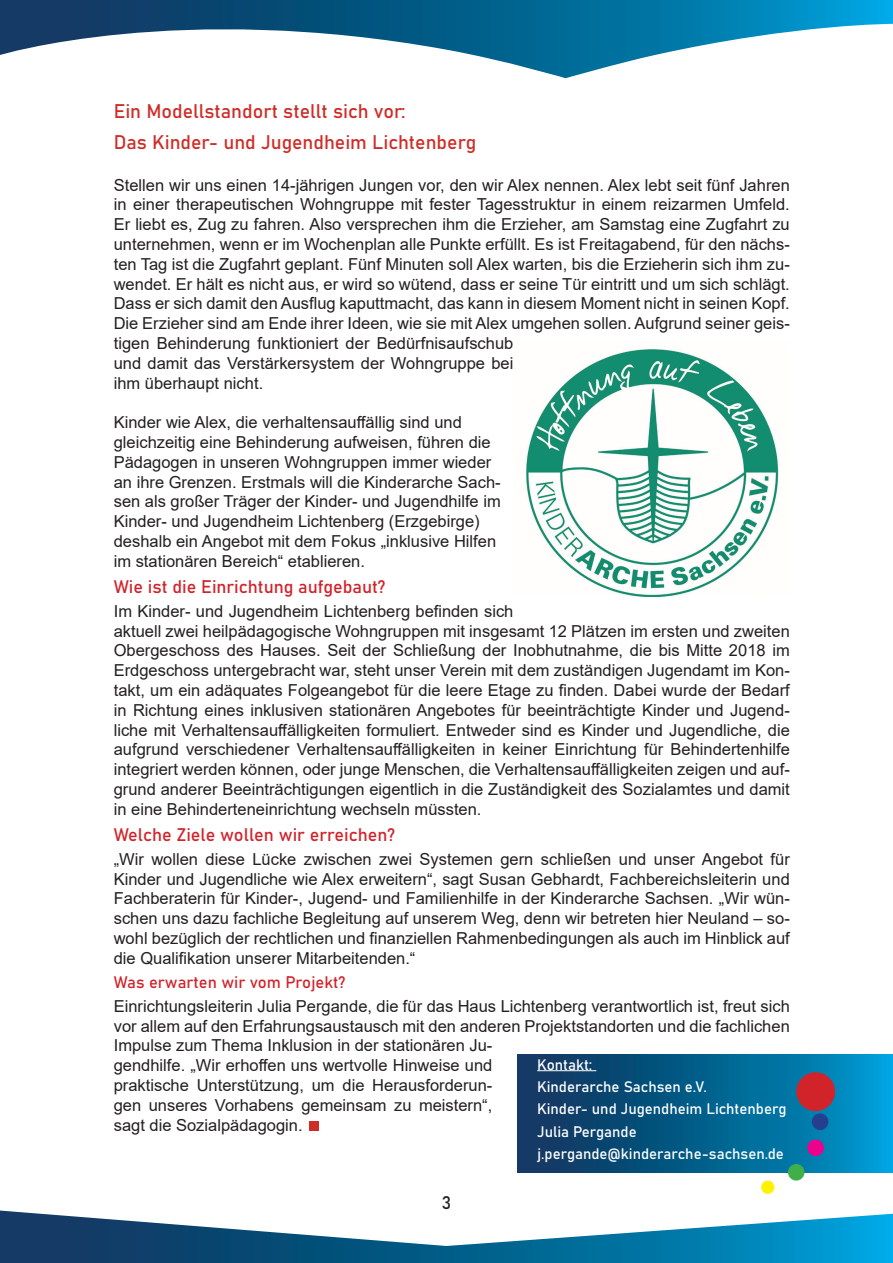
<style>
.page{position:relative;width:893px;height:1263px;background:#fff}
.page>*{position:absolute;margin:0;border:0;box-sizing:border-box;transform-origin:0 0}
.t1{font:19.5px/32px "Bahnschrift";color:#cf2c27}
.t2{font:18px "Bahnschrift";color:#d1232a}
.t3{font:18px "Bahnschrift";color:#231f20}
.t4{font:16.5px/19.8px "Arial";color:#231f20}
.t5{font:16.5px "Bahnschrift";color:#d1232a}
.t6{font:15px/22.2px "Bahnschrift";color:#fff}
</style>
<div class="page">
<svg style="left:0;top:0;width:893px;height:78px"></svg>
<svg style="left:0;top:1210px;width:893px;height:53px"></svg>
<div style="left:310px;top:1122px;width:9px;height:9px;background:#cf2c27"></div>
<svg style="left:518px;top:1054px;width:375px;height:118px;background:#04628f"></svg>
<hr style="left:537px;top:1070px;width:59px;height:1px;background:#fff">
<div style="left:788px;top:1164px;width:16px;height:16px;background:#40ae49;border-radius:50%"></div>
<div style="left:796px;top:1072px;width:39px;height:39px;background:#d1232a;border-radius:50%"></div>
<div style="left:761px;top:1180px;width:13px;height:14px;background:#fff101;border-radius:50%"></div>
<div style="left:807px;top:1139px;width:17px;height:17px;background:#ed028c;border-radius:50%"></div>
<div style="left:812px;top:1113px;width:16px;height:17px;background:#253f8e;border-radius:50%"></div>
<img style="left:526px;top:349px;width:253px;height:248px">
<p class="t1" style="left:114px;top:95px;width:364px">Ein Modellstandort stellt sich vor:<br>Das Kinder- und Jugendheim Lichtenberg</p>
<p class="t4" style="left:114px;top:175px;width:678px">Stellen wir uns einen 14-jährigen Jungen vor, den wir Alex nennen. Alex lebt seit fünf Jahren in einer therapeutischen Wohngruppe mit fester Tagesstruktur in einem reizarmen Umfeld.<br>Er liebt es, Zug zu fahren. Also versprechen ihm die Erzieher, am Samstag eine Zugfahrt zu unternehmen, wenn er im Wochenplan alle Punkte erfüllt. Es ist Freitagabend, für den nächs&shy;ten Tag ist die Zugfahrt geplant. Fünf Minuten soll Alex warten, bis die Erzieherin sich ihm zu&shy;wendet. Er hält es nicht aus, er wird so wütend, dass er seine Tür eintritt und um sich schlägt.<br>Dass er sich damit den Ausflug kaputtmacht, das kann in diesem Moment nicht in seinen Kopf.<br>Die Erzieher sind am Ende ihrer Ideen, wie sie mit Alex umgehen sollen. Aufgrund seiner geis&shy;tigen Behinderung funktioniert der Bedürfnisaufschub<br>und damit das Verstärkersystem der Wohngruppe bei<br>ihm überhaupt nicht.</p>
<p class="t4" style="left:114px;top:412px;width:389px">Kinder wie Alex, die verhaltensauffällig sind und gleichzeitig eine Behinderung aufweisen, führen die Pädagogen in unseren Wohngruppen immer wieder an ihre Grenzen. Erstmals will die Kinderarche Sach&shy;sen als großer Träger der Kinder- und Jugendhilfe im Kinder- und Jugendheim Lichtenberg (Erzgebirge) deshalb ein Angebot mit dem Fokus „inklusive Hilfen im stationären Bereich“ etablieren.</p>
<p class="t2" style="left:114px;top:575px;width:273px">Wie ist die Einrichtung aufgebaut?</p>
<p class="t4" style="left:114px;top:601px;width:678px">Im Kinder- und Jugendheim Lichtenberg befinden sich<br>aktuell zwei heilpädagogische Wohngruppen mit insgesamt 12 Plätzen im ersten und zweiten Obergeschoss des Hauses. Seit der Schließung der Inobhutnahme, die bis Mitte 2018 im Erdgeschoss untergebracht war, steht unser Verein mit dem zuständigen Jugendamt im Kon&shy;takt, um ein adäquates Folgeangebot für die leere Etage zu finden. Dabei wurde der Bedarf in Richtung eines inklusiven stationären Angebotes für beeinträchtigte Kinder und Jugend&shy;liche mit Verhaltensauffälligkeiten formuliert. Entweder sind es Kinder und Jugendliche, die aufgrund verschiedener Verhaltensauffälligkeiten in keiner Einrichtung für Behindertenhilfe integriert werden können, oder junge Menschen, die Verhaltensauffälligkeiten zeigen und auf&shy;grund anderer Beeinträchtigungen eigentlich in die Zuständigkeit des Sozialamtes und damit in eine Behinderteneinrichtung wechseln müssten.</p>
<p class="t2" style="left:114px;top:823px;width:283px">Welche Ziele wollen wir erreichen?</p>
<p class="t4" style="left:114px;top:849px;width:678px;text-align:justify">„Wir wollen diese Lücke zwischen zwei Systemen gern schließen und unser Angebot für Kinder und Jugendliche wie Alex erweitern“, sagt Susan Gebhardt, Fachbereichsleiterin und Fachberaterin für Kinder-, Jugend- und Familienhilfe in der Kinderarche Sachsen. „Wir wün&shy;schen uns dazu fachliche Begleitung auf unserem Weg, denn wir betreten hier Neuland – so&shy;wohl bezüglich der rechtlichen und finanziellen Rahmenbedingungen als auch im Hinblick auf die Qualifikation unserer Mitarbeitenden.“</p>
<p class="t5" style="left:114px;top:971px;width:233px">Was erwarten wir vom Projekt?</p>
<p class="t4" style="left:114px;top:996px;width:678px">Einrichtungsleiterin Julia Pergande, die für das Haus Lichtenberg verantwortlich ist, freut sich vor allem auf den Erfahrungsaustausch mit den anderen Projektstandorten und die fachlichen Impulse zum Thema Inklusion in der stationären Ju-<br>gendhilfe. „Wir erhoffen uns wertvolle Hinweise und<br>praktische Unterstützung, um die Herausforderun-<br>gen unseres Vorhabens gemeinsam zu meistern“,<br>sagt die Sozialpädagogin.</p>
<p class="t6" style="left:537px;top:1053px;width:251px">Kontakt:<br>Kinderarche Sachsen e.V.<br>Kinder- und Jugendheim Lichtenberg<br>Julia Pergande j.pergande@kinderarche-sachsen.de</p>
<p class="t3" style="left:442px;top:1191px;width:11px">3</p>
</div>
